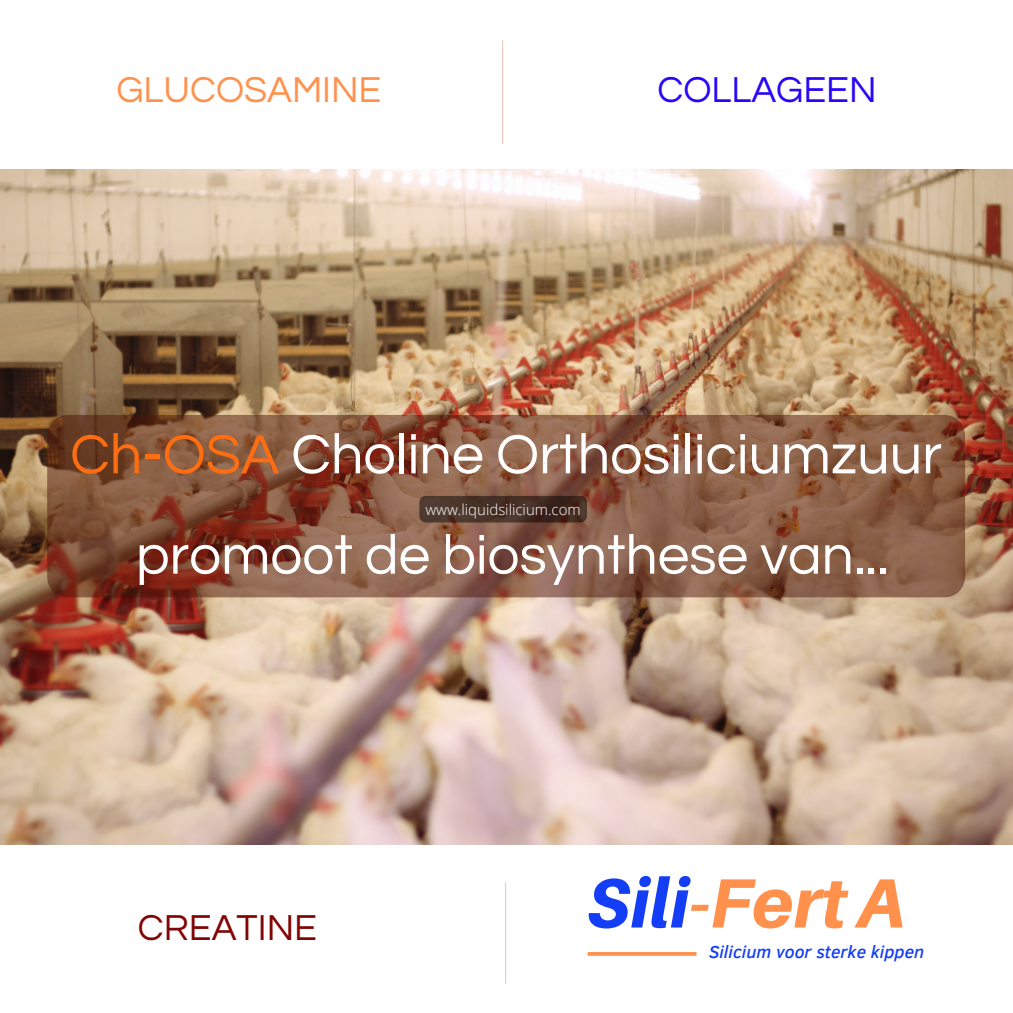
<style>
.page{position:relative;width:1013px;height:1013px;background:#fff}
.page>*{position:absolute;margin:0;border:0;box-sizing:border-box;transform-origin:0 0}
.t1{font:italic 800 69.75px "Aileron";color:#ff914d}
.t2{font:57.38px "Questrial";color:#fff}
.t3{font:56.62px "Questrial";color:#fff}
.t4{font:37.5px "Questrial";color:#ff914d}
.t5{font:37.5px "Questrial";color:#2806f8}
.t6{font:37.5px "Questrial";color:#810505}
.t7{font:italic 500 17.75px "Clear Sans";color:#143df6}
.t8{font:300 15px "Open Sans";color:#fff}
.s1{color:#fd6d12}
.s2{color:#143df6}
</style>
<div class="page">
<hr style="left:502px;top:41px;width:1px;height:103px;background:#edc2b8">
<hr style="left:505px;top:882px;width:1px;height:101px;background:#edc2b8">
<img style="left:0;top:169px;width:1012px;height:675px">
<div style="left:47px;top:415px;width:918px;height:182px;background:#4d1508;border-radius:21px;opacity:.51"></div>
<svg style="left:419px;top:496px;width:168px;height:26px;background:#473026"></svg>
<hr style="left:587px;top:952px;width:109px;height:3px;background:#ff914d">
<p class="t4" style="left:116px;top:72px;width:266px">GLUCOSAMINE</p>
<p class="t5" style="left:657px;top:71px;width:220px">COLLAGEEN</p>
<p class="t2" style="left:70px;top:426px;width:873px"><span class="s1">Ch-OSA</span> Choline Orthosiliciumzuur</p>
<p class="t8" style="left:425px;top:499px;width:157px">www.liquidsilicium.com</p>
<p class="t3" style="left:136px;top:527px;width:753px">promoot de biosynthese van...</p>
<p class="t6" style="left:138px;top:909px;width:180px">CREATINE</p>
<p class="t1" style="left:587px;top:859px;width:319px"><span class="s2">Sili</span>-FertA</p>
<p class="t7" style="left:709px;top:939px;width:217px">Silicium voor sterke kippen</p>
</div>
